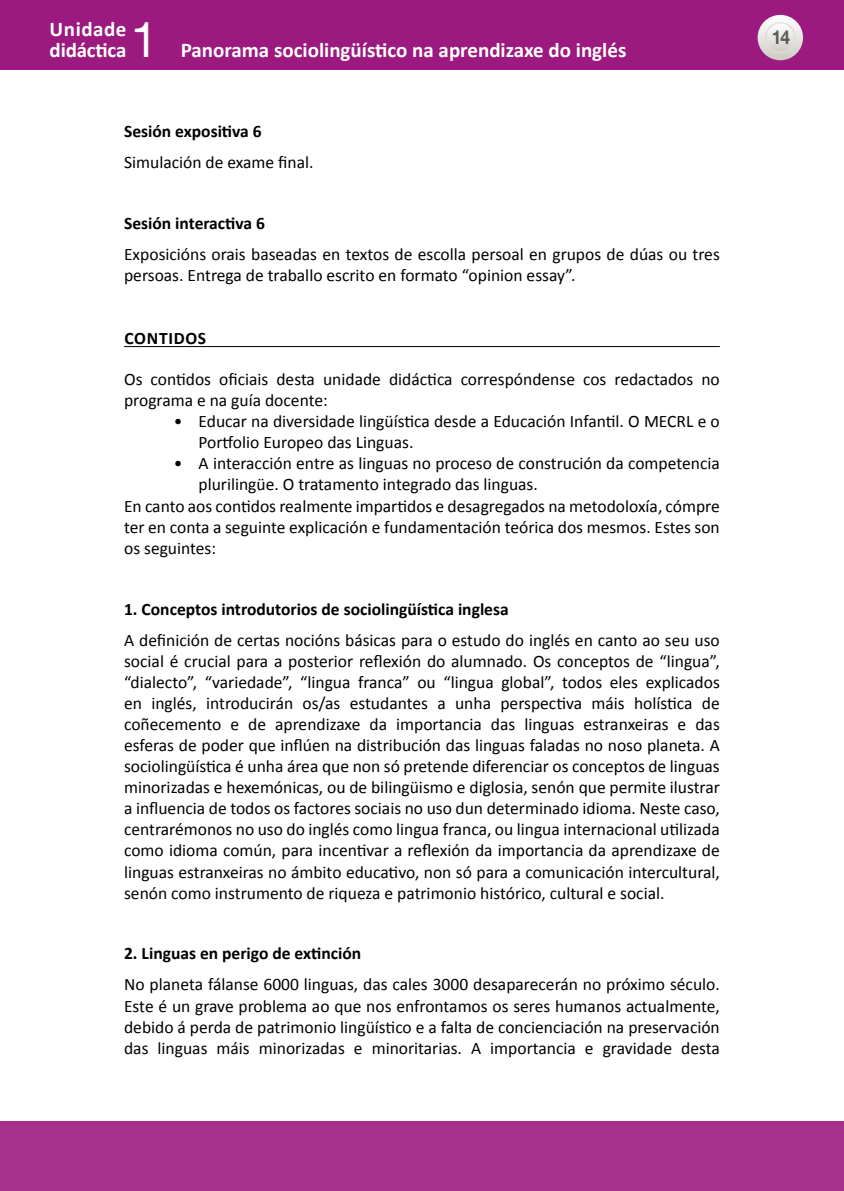
<style>
.page{position:relative;width:844px;height:1191px;background:#fff}
.page>*{position:absolute;margin:0;border:0;box-sizing:border-box;transform-origin:0 0}
.t1{font:49px "Helvetica Neue LT Std";color:#fff}
.t2{font:700 21px/21px "Calibri";color:#fff}
.t3{font:700 19.25px "Helvetica Neue LT Std";color:#000;scale:.9 1}
.TXTO_sin_SANGRE{font:17.5px/21px "Calibri";color:#000;text-align:justify}
.TEXTO{font:17.5px/21px "Calibri";color:#000}
._1º_Epigrafe{font:700 17.5px "Calibri";color:#000}
._0º_Epigrafe{font:700 17.5px "Calibri";letter-spacing:.04em;color:#000}
</style>
<div class="page">
<div style="left:0;top:0;width:843px;height:69px;background:#9c1a7f"></div>
<svg style="left:757px;top:15px;width:45px;height:45px"></svg>
<svg style="left:765px;top:23px;width:29px;height:29px"></svg>
<div style="left:764px;top:22px;width:31px;height:31px;border:1px solid #dfdeda;border-radius:50%"></div>
<div style="left:0;top:1121px;width:843px;height:70px;background:#a6318c"></div>
<hr style="left:124px;top:346px;width:595px;height:1px;background:#000">
<p class="t2" style="left:50px;top:19px;width:78px">Unidade didáctica</p>
<h1 class="t1" style="left:131px;top:11px;width:29px">1</h1>
<p class="t2" style="left:181px;top:40px;width:447px">Panorama sociolingüístico na aprendizaxe do inglés</p>
<p class="_1º_Epigrafe" style="left:124px;top:120px;width:139px">Sesión expositiva 6</p>
<p class="TXTO_sin_SANGRE" style="left:124px;top:152px;width:191px">Simulación de exame final.</p>
<p class="_1º_Epigrafe" style="left:124px;top:212px;width:142px">Sesión interactiva 6</p>
<p class="TXTO_sin_SANGRE" style="left:124px;top:244px;width:597px">Exposicións orais baseadas en textos de escolla persoal en grupos de dúas ou tres persoas. Entrega de traballo escrito en formato “opinion essay”.</p>
<p class="_0º_Epigrafe" style="left:124px;top:327px;width:83px">CONTIDOS</p>
<p class="TXTO_sin_SANGRE" style="left:124px;top:369px;width:597px">Os contidos oficiais desta unidade didáctica correspóndense cos redactados no programa e na guía docente:</p>
<p class="TEXTO" style="left:198px;top:411px;width:522px;text-indent:-25px">• Educar na diversidade lingüística desde a Educación Infantil. O MECRL e o<br>Portfolio Europeo das Linguas.</p>
<p class="TEXTO" style="left:198px;top:453px;width:522px;text-indent:-25px">• A interacción entre as linguas no proceso de construción da competencia plurilingüe. O tratamento integrado das linguas.</p>
<p class="TXTO_sin_SANGRE" style="left:124px;top:495px;width:597px">En canto aos contidos realmente impartidos e desagregados na metodoloxía, cómpre ter en conta a seguinte explicación e fundamentación teórica dos mesmos. Estes son os seguintes:</p>
<p class="_1º_Epigrafe" style="left:124px;top:597px;width:386px">1. Conceptos introdutorios de sociolingüística inglesa</p>
<p class="TXTO_sin_SANGRE" style="left:124px;top:629px;width:597px">A definición de certas nocións básicas para o estudo do inglés en canto ao seu uso social é crucial para a posterior reflexión do alumnado. Os conceptos de “lingua”, “dialecto”, “variedade”, “lingua franca” ou “lingua global”, todos eles explicados en inglés, introducirán os/as estudantes a unha perspectiva máis holística de coñecemento e de aprendizaxe da importancia das linguas estranxeiras e das esferas de poder que inflúen na distribución das linguas faladas no noso planeta. A sociolingüística é unha área que non só pretende diferenciar os conceptos de linguas minorizadas e hexemónicas, ou de bilingüismo e diglosia, senón que permite ilustrar a influencia de todos os factores sociais no uso dun determinado idioma. Neste caso, centrarémonos no uso do inglés como lingua franca, ou lingua internacional utilizada como idioma común, para incentivar a reflexión da importancia da aprendizaxe de linguas estranxeiras no ámbito educativo, non só para a comunicación intercultural, senón como instrumento de riqueza e patrimonio histórico, cultural e social.</p>
<p class="_1º_Epigrafe" style="left:124px;top:942px;width:239px">2. Linguas en perigo de extinción</p>
<p class="TXTO_sin_SANGRE" style="left:124px;top:974px;width:597px">No planeta fálanse 6000 linguas, das cales 3000 desaparecerán no próximo século.<br>Este é un grave problema ao que nos enfrontamos os seres humanos actualmente, debido á perda de patrimonio lingüístico e a falta de concienciación na preservación das linguas máis minorizadas e minoritarias. A importancia e gravidade desta</p>
<p class="t3" style="left:770px;top:26px;width:23px">14</p>
</div>
